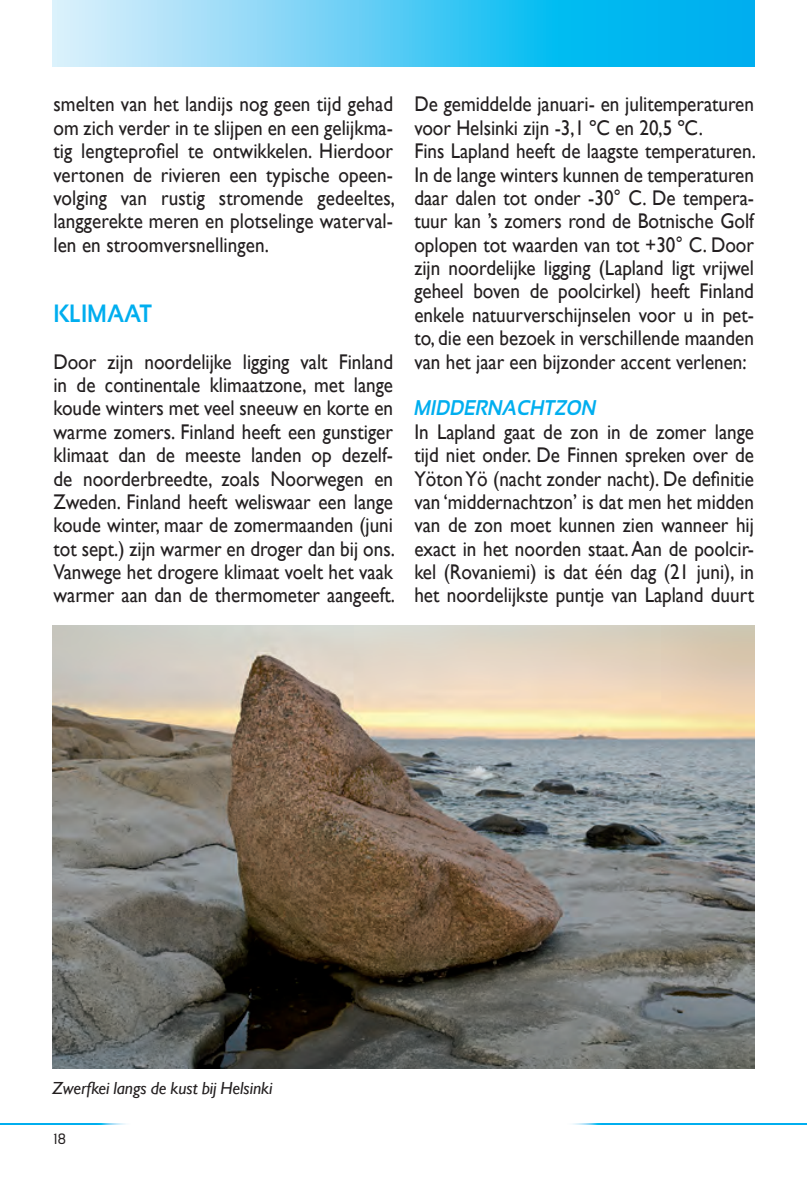
<style>
.page{position:relative;width:807px;height:1184px;background:#fff}
.page>*{position:absolute;margin:0;border:0;box-sizing:border-box;transform-origin:0 0}
.t1{font:700 25px "Sansation";color:#00aeef;scale:.9 1}
.t2{font:21.25px/23.5px "Gill Sans";color:#231f20;text-align:justify;scale:.9 1}
.t3{font:italic 700 21.25px "Sansation";color:#00aeef;scale:.9 1}
.t4{font:italic 17.5px "Gill Sans";color:#231f20}
.t5{font:15px "Sansation";color:#231f20;scale:.9 1}
</style>
<div class="page">
<svg style="left:52px;top:0;width:702px;height:67px"></svg>
<img style="left:52px;top:626px;width:702px;height:442px">
<img style="left:0;top:1123px;width:126px;height:1px">
<img style="left:573px;top:1123px;width:234px;height:1px">
<p class="t2" style="left:53px;top:93px;width:381px">smelten van het landijs nog geen tijd gehad om zich verder in te slijpen en een gelijkma&shy;tig lengteprofiel te ontwikkelen. Hierdoor vertonen de rivieren een typische opeen&shy;volging van rustig stromende gedeeltes, langgerekte meren en plotselinge waterval&shy;len en stroomversnellingen.</p>
<p class="t1" style="left:53px;top:299px;width:111px">KLIMAAT</p>
<p class="t2" style="left:53px;top:350px;width:381px">Door zijn noordelijke ligging valt Finland in de continentale klimaatzone, met lange koude winters met veel sneeuw en korte en warme zomers. Finland heeft een gunstiger klimaat dan de meeste landen op dezelf&shy;de noorderbreedte, zoals Noorwegen en Zweden. Finland heeft weliswaar een lange koude winter, maar de zomermaanden (juni tot sept.) zijn warmer en droger dan bij ons.<br>Vanwege het drogere klimaat voelt het vaak warmer aan dan de thermometer aangeeft.</p>
<p class="t2" style="left:414px;top:93px;width:381px;text-align:left">De gemiddelde januari- en julitemperaturen voor Helsinki zijn -3,1 ºC en 20,5 ºC.<br>Fins Lapland heeft de laagste temperaturen.<br>In de lange winters kunnen de temperaturen daar dalen tot onder -30° C. De tempera&shy;tuur kan ’s zomers rond de Botnische Golf oplopen tot waarden van tot +30° C. Door zijn noordelijke ligging (Lapland ligt vrijwel geheel boven de poolcirkel) heeft Finland enkele natuurverschijnselen voor u in pet&shy;to, die een bezoek in verschillende maanden van het jaar een bijzonder accent verlenen:</p>
<p class="t3" style="left:414px;top:396px;width:204px">MIDDERNACHTZON</p>
<p class="t2" style="left:414px;top:420px;width:379px">In Lapland gaat de zon in de zomer lange tijd niet onder. De Finnen spreken over de Yöton Yö (nacht zonder nacht). De definitie van ‘middernachtzon’ is dat men het midden van de zon moet kunnen zien wanneer hij exact in het noorden staat. Aan de poolcir&shy;kel (Rovaniemi) is dat één dag (21 juni), in het noordelijkste puntje van Lapland duurt</p>
<p class="t4" style="left:52px;top:1077px;width:221px">Zwerfkei langs de kust bij Helsinki</p>
<p class="t5" style="left:53px;top:1130px;width:15px">18</p>
</div>
